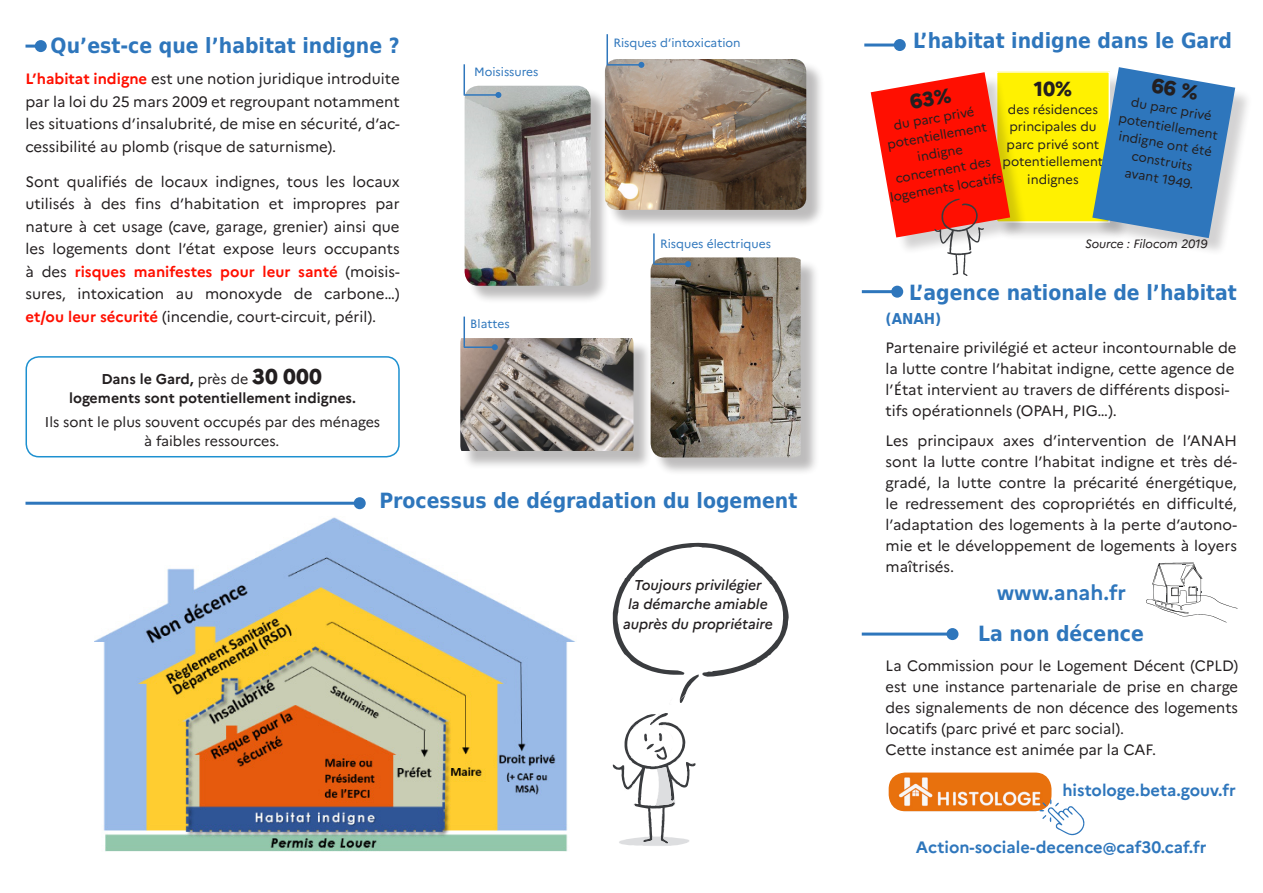
<style>
.page{position:relative;width:1263px;height:893px;background:#fff}
.page>*{position:absolute;margin:0;border:0;box-sizing:border-box;transform-origin:0 0}
.t1{font:700 21px "DejaVu Sans Condensed";color:#2e76bc}
.t2{font:700 21px "Marianne";color:#2e76bc}
.t3{font:800 20.25px "Marianne";color:#231f20}
.t4{font:700 16.5px "Marianne";color:#2e76bc}
.t5{font:15px/21px "Marianne";color:#231f20;text-align:justify}
.t6{font:700 15px "DejaVu Sans Condensed";color:#2e76bc}
.t7{font:700 14.25px/19.5px "Marianne";color:#231f20;text-align:center}
.t8{font:14.25px/19.5px "Marianne";color:#231f20;text-align:center}
.t9{font:italic 500 14.25px/19.5px "Marianne";color:#231f20;text-align:center}
.t10{font:12.9px/17.5px "Marianne";color:#231f20;text-align:center}
.t11{font:12.75px/17.5px "Marianne";color:#231f20;text-align:center}
.t12{font:12px "Marianne";color:#2e76bc}
.t13{font:italic 12px "Marianne";letter-spacing:-.005em;color:#231f20}
.s1{font-weight:700;color:#ff0f01}
.s2{font-weight:400}
.s3{font-weight:800;font-size:21.3px}
</style>
<div class="page">
<div style="left:998px;top:73px;width:131px;height:168px;background:#231f20;opacity:.2"></div>
<div style="left:997px;top:72px;width:112px;height:150px;background:#fff101"></div>
<div style="left:874px;top:75px;width:154px;height:180px;background:#231f20;opacity:.2"></div>
<img style="left:889px;top:772px;width:162px;height:39px">
<div style="left:607px;top:61px;width:218px;height:168px;background:#231f20;opacity:.3"></div>
<img style="left:605px;top:59px;width:201px;height:151px">
<div style="left:467px;top:88px;width:142px;height:217px;background:#231f20;opacity:.3"></div>
<img style="left:465px;top:86px;width:126px;height:200px">
<div style="left:463px;top:340px;width:189px;height:129px;background:#231f20;opacity:.3"></div>
<img style="left:460px;top:338px;width:173px;height:113px">
<div style="left:653px;top:260px;width:166px;height:216px;background:#231f20;opacity:.3"></div>
<img style="left:651px;top:257px;width:150px;height:200px">
<div style="left:26px;top:356px;width:374px;height:101px;border:2px solid #1d90d0;border-radius:13px"></div>
<div style="left:1095px;top:70px;width:158px;height:186px;background:#231f20;opacity:.2"></div>
<svg style="left:1146px;top:562px;width:91px;height:60px"></svg>
<img style="left:95px;top:517px;width:481px;height:335px">
<hr style="left:862px;top:290px;width:35px;height:3px;background:#2e76bc">
<div style="left:891px;top:286px;width:12px;height:12px;background:#2e76bc;border-radius:50%"></div>
<hr style="left:862px;top:633px;width:90px;height:3px;background:#2e76bc">
<div style="left:946px;top:628px;width:12px;height:12px;background:#2e76bc;border-radius:50%"></div>
<hr style="left:26px;top:502px;width:334px;height:3px;background:#2e76bc">
<div style="left:354px;top:497px;width:12px;height:12px;background:#2e76bc;border-radius:50%"></div>
<hr style="left:864px;top:44px;width:36px;height:3px;background:#2e76bc">
<div style="left:894px;top:39px;width:12px;height:12px;background:#2e76bc;border-radius:50%"></div>
<svg style="left:612px;top:713px;width:84px;height:133px"></svg>
<svg style="left:613px;top:542px;width:176px;height:161px"></svg>
<svg style="left:1039px;top:799px;width:46px;height:37px"></svg>
<hr style="left:464px;top:94px;width:34px;height:2px;background:#2e76bc">
<svg style="left:495px;top:92px;width:6px;height:6px"></svg>
<hr style="left:463px;top:64px;width:2px;height:31px;background:#2e76bc">
<hr style="left:464px;top:346px;width:31px;height:2px;background:#2e76bc">
<svg style="left:492px;top:344px;width:6px;height:6px"></svg>
<hr style="left:463px;top:317px;width:2px;height:30px;background:#2e76bc">
<hr style="left:607px;top:64px;width:34px;height:2px;background:#2e76bc">
<svg style="left:638px;top:62px;width:6px;height:6px"></svg>
<hr style="left:606px;top:34px;width:2px;height:31px;background:#2e76bc">
<hr style="left:653px;top:263px;width:35px;height:2px;background:#2e76bc">
<svg style="left:685px;top:261px;width:6px;height:6px"></svg>
<hr style="left:653px;top:233px;width:2px;height:31px;background:#2e76bc">
<hr style="left:26px;top:45px;width:15px;height:3px;background:#2e76bc">
<div style="left:35px;top:40px;width:12px;height:12px;background:#2e76bc;border-radius:50%"></div>
<svg style="left:871px;top:72px;width:139px;height:204px"></svg>
<svg style="left:1092px;top:67px;width:143px;height:171px"></svg>
<p class="t1" style="left:51px;top:29px;width:351px">Qu’est-ce que l’habitat indigne ?</p>
<p class="t5" style="left:26px;top:68px;width:376px;line-height:22.5px"><span class="s1">L’habitat indigne</span> est une notion juridique introduite par la loi du 25 mars 2009 et regroupant notamment les situations d’insalubrité, de mise en sécurité, d’ac&shy;cessibilité au plomb (risque de saturnisme).</p>
<p class="t5" style="left:26px;top:170px;width:376px;line-height:22.5px">Sont qualifiés de locaux indignes, tous les locaux utilisés à des fins d’habitation et impropres par nature à cet usage (cave, garage, grenier) ainsi que les logements dont l’état expose leurs occupants à des <span class="s1">risques manifestes pour leur santé</span> (moisis&shy;sures, intoxication au monoxyde de carbone…) <span class="s1">et/ou leur sécurité</span> (incendie, court-circuit, péril).</p>
<p class="t7" style="left:69px;top:369px;width:288px">Dans le Gard, <span class="s2">près de</span> <span class="s3">30 000 </span>logements sont potentiellement indignes.</p>
<p class="t8" style="left:45px;top:412px;width:337px">Ils sont le plus souvent occupés par des ménages à faibles ressources.</p>
<p class="t12" style="left:474px;top:64px;width:66px">Moisissures</p>
<p class="t12" style="left:470px;top:317px;width:41px">Blattes</p>
<p class="t12" style="left:613px;top:35px;width:129px">Risques d’intoxication</p>
<p class="t12" style="left:660px;top:237px;width:112px">Risques électriques</p>
<p class="t1" style="left:379px;top:483px;width:419px">Processus de dégradation du logement</p>
<p class="t9" style="left:623px;top:575px;width:151px">Toujours privilégier<br>la démarche amiable auprès du propriétaire</p>
<p class="t1" style="left:913px;top:23px;width:320px">L’habitat indigne dans le Gard</p>
<p class="t3" style="left:1034px;top:76px;width:40px">10%</p>
<p class="t10" style="left:1003px;top:100px;width:102px">des résidences principales du parc privé sont potentiellement indignes</p>
<p class="t11" style="left:877px;top:119px;width:115px;rotate:-10deg">du parc privé potentiellement indigne concernent des logements locatifs</p>
<p class="t11" style="left:1123px;top:92px;width:102px;rotate:10deg">du parc privé potentiellement indigne ont été construits<br>avant 1949.</p>
<p class="t13" style="left:1085px;top:237px;width:124px">Source : Filocom 2019</p>
<p class="t1" style="left:909px;top:275px;width:329px">L’agence nationale de l’habitat</p>
<p class="t6" style="left:885px;top:306px;width:57px">(ANAH)</p>
<p class="t5" style="left:885px;top:337px;width:353px;text-align:left">Partenaire privilégié et acteur incontournable de la lutte contre l’habitat indigne, cette agence de l’État intervient au travers de différents disposi&shy;tifs opérationnels (OPAH, PIG…).</p>
<p class="t5" style="left:885px;top:430px;width:353px">Les principaux axes d’intervention de l’ANAH sont la lutte contre l’habitat indigne et très dé&shy;gradé, la lutte contre la précarité énergétique, le redressement des copropriétés en difficulté, l’adaptation des logements à la perte d’autono&shy;mie et le développement de logements à loyers maîtrisés.</p>
<p class="t2" style="left:997px;top:580px;width:131px">www.anah.fr</p>
<p class="t1" style="left:978px;top:617px;width:167px">La non décence</p>
<p class="t5" style="left:885px;top:655px;width:354px">La Commission pour le Logement Décent (CPLD) est une instance partenariale de prise en charge des signalements de non décence des logements locatifs (parc privé et parc social).</p>
<p class="t5" style="left:885px;top:739px;width:272px">Cette instance est animée par la CAF.</p>
<p class="t4" style="left:1062px;top:780px;width:175px">histologe.beta.gouv.fr</p>
<p class="t4" style="left:916px;top:837px;width:292px">Action-sociale-decence@caf30.caf.fr</p>
</div>
